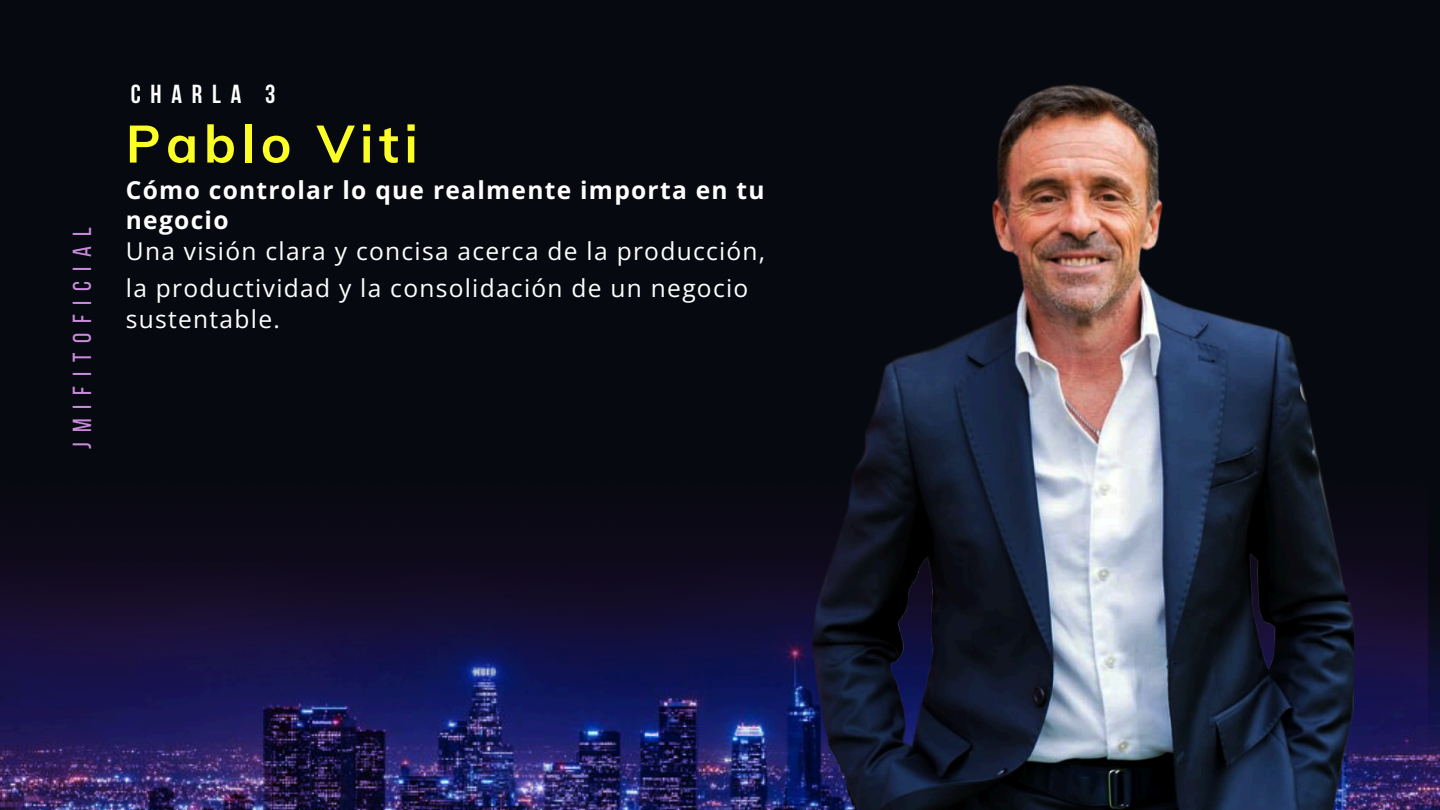
<style>
.page{position:relative;width:1440px;height:810px;background:#06090f}
.page>*{position:absolute;margin:0;border:0;box-sizing:border-box;transform-origin:0 0}
.t1{font:700 52px "Muli";letter-spacing:.105em;color:#fbff26}
.t2{font:26px "Bebas Neue";letter-spacing:.38em;color:#c98cdb}
.t3{font:700 26px "Bebas Neue";letter-spacing:.38em;color:#fff}
.t4{font:700 24.6px/30.8px "Open Sans";letter-spacing:.05em;color:#fff}
.t5{font:24.6px/30.8px "Open Sans";letter-spacing:.05em;color:#fff}
.s1{font-weight:400}
</style>
<div class="page">
<div style="left:0;top:544px;width:1427px;height:19px;background:#0e0a1a"></div>
<img style="left:0;top:563px;width:1440px;height:247px">
<img style="left:809px;top:84px;width:544px;height:726px">
<p class="t2" style="left:72px;top:449px;width:223px;rotate:-90deg">jmifitoficial</p>
<p class="t3" style="left:131px;top:83px;width:146px">CHARLA 3</p>
<h1 class="t1" style="left:126px;top:110px;width:294px">Pablo Viti</h1>
<p class="t4" style="left:126px;top:174px;width:641px">Cómo controlar lo que realmente importa en tu negocio<br><span class="s1">Una visión clara y concisa acerca de la producción,</span></p>
<p class="t5" style="left:126px;top:272px;width:624px">la productividad y la consolidación de un negocio sustentable.</p>
</div>
